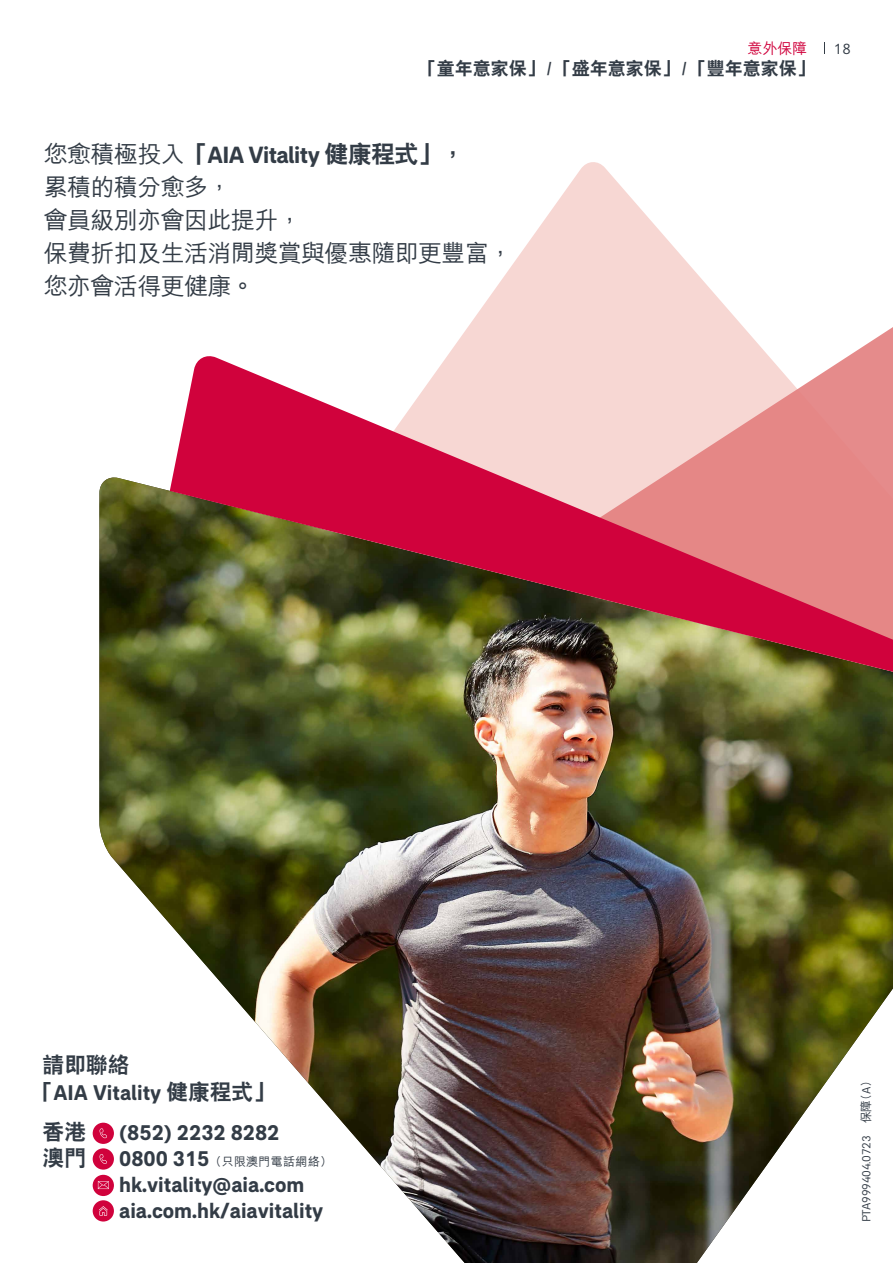
<style>
.page{position:relative;width:893px;height:1263px;background:#fff}
.page>*{position:absolute;margin:0;border:0;box-sizing:border-box;transform-origin:0 0}
.t1{font:500 24px/33px "M Hei HK";letter-spacing:-.025em;color:#333c46}
.t2{font:700 24px "AIA Everest";letter-spacing:-.025em;color:#333c46}
.t3{font:700 21.75px/26.1px "AIA Everest";color:#333c46}
.t4{font:800 21.75px "C Hei 2 HK";color:#333c46}
.t5{font:800 18px "C Hei 2 HK";color:#333c46}
.t6{font:500 15px "M Hei HK";color:#d0023c}
.t7{font:15px "AIA Everest";color:#333c46}
.t8{font:12px "AIA Everest";letter-spacing:-.02em;color:#333c46}
.t9{font:500 12px "M Hei HK";letter-spacing:.025em;color:#333c46}
.s1{font-family:"M Hei HK";font-weight:500}
.s2{font-family:"C Hei 2 HK";font-weight:800}
.s3{font-family:"AIA Everest";font-weight:700;font-size:21.75px}
</style>
<div class="page">
<div style="left:93px;top:1123px;width:21px;height:21px;background:#d0023c;border-radius:50%"></div>
<div style="left:93px;top:1148px;width:21px;height:21px;background:#d0023c;border-radius:50%"></div>
<div style="left:93px;top:1200px;width:21px;height:21px;background:#d0023c;border-radius:50%"></div>
<svg style="left:93px;top:1175px;width:21px;height:21px"></svg>
<img style="left:99px;top:477px;width:794px;height:786px">
<svg style="left:323px;top:162px;width:319px;height:572px"></svg>
<svg style="left:510px;top:210px;width:383px;height:526px;fill:#f7d7d3"></svg>
<img style="left:170px;top:353px;width:723px;height:378px">
<p class="t6" style="left:747px;top:37px;width:61px">意外保障</p>
<p class="t7" style="left:834px;top:40px;width:18px">18</p>
<p class="t5" style="left:419px;top:60px;width:397px">「童年意家保」/「盛年意家保」/「豐年意家保」</p>
<p class="t2" style="left:44px;top:140px;width:423px"><span class="s1">您愈積極投入</span><span class="s2">「</span>AIA Vitality <span class="s2">健康程式」，</span></p>
<p class="t1" style="left:44px;top:168px;width:470px">累積的積分愈多，<br>會員級別亦會因此提升，<br>保費折扣及生活消閒獎賞與優惠隨即更豐富，您亦會活得更健康。</p>
<p class="t4" style="left:43px;top:1054px;width:88px">請即聯絡</p>
<p class="t3" style="left:32px;top:1079px;width:245px"><span class="s2">「</span>AIA Vitality <span class="s2">健康程式」</span></p>
<p class="t4" style="left:43px;top:1121px;width:45px">香港</p>
<p class="t3" style="left:119px;top:1119px;width:162px">(852) 2232 8282</p>
<p class="t4" style="left:43px;top:1147px;width:45px">澳門</p>
<p class="t9" style="left:119px;top:1153px;width:214px"><span class="s3">0800 315</span>（只限澳門電話網絡）</p>
<p class="t3" style="left:119px;top:1171px;width:206px">hk.vitality@aia.com aia.com.hk/aiavitality</p>
<p class="t8" style="left:860px;top:1222px;width:143px;rotate:-90deg">PTA999404.0723 <span class="s1">保障(</span>A<span class="s1">)</span></p>
</div>
